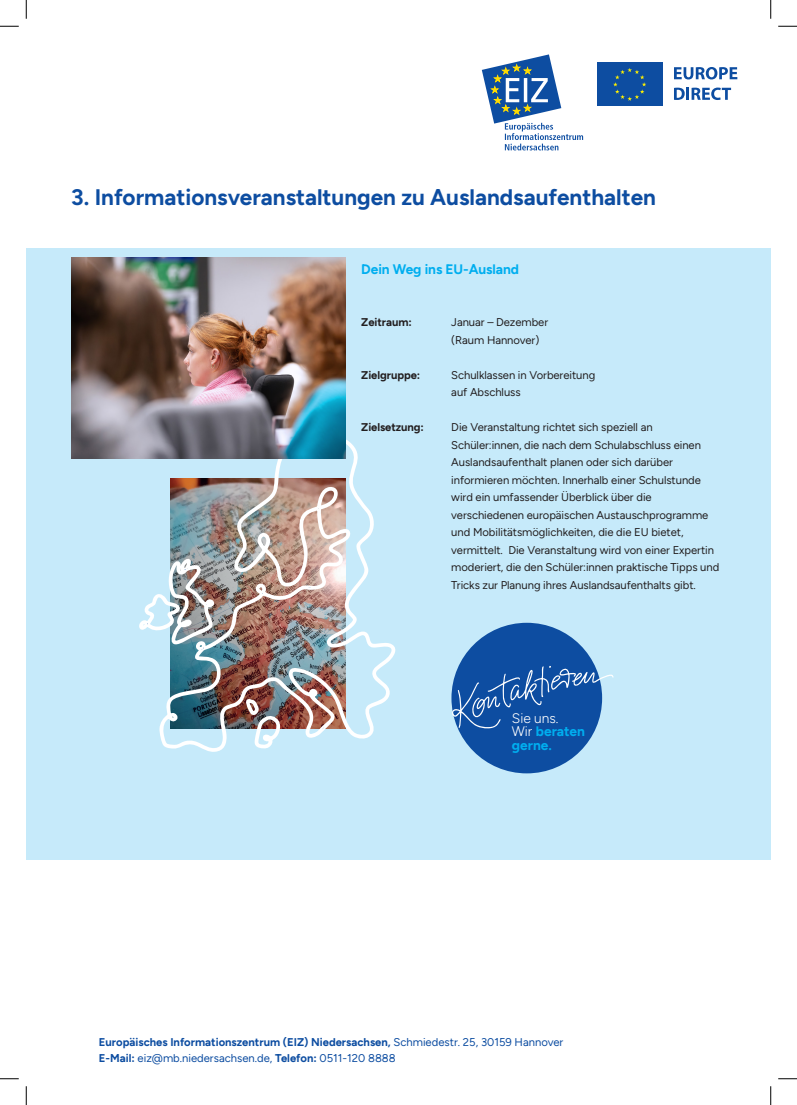
<style>
.page{position:relative;width:797px;height:1105px;background:#fff}
.page>*{position:absolute;margin:0;border:0;box-sizing:border-box;transform-origin:0 0}
.t1{font:700 22.5px "Figtree";color:#0d4da1}
.t2{font:700 13.75px "Figtree";letter-spacing:-.005em;color:#00aeef}
.t3{font:300 13.75px "Figtree";color:#fff}
.t4{font:11.25px/17.5px "Figtree";letter-spacing:-.005em;color:#231f20}
.t5{font:700 11.25px "Figtree";color:#0d4da1}
.t6{font:11.25px "Figtree";color:#0d4da1}
.t7{font:700 11.25px "Figtree";letter-spacing:-.005em;color:#231f20}
.s1{font-weight:300;color:#fff}
.s2{font-weight:400}
.s3{font-weight:700}
</style>
<div class="page">
<div style="left:26px;top:248px;width:744px;height:612px;background:#c6eafa"></div>
<svg style="left:597px;top:62px;width:66px;height:44px"></svg>
<div style="left:597px;top:63px;width:65px;height:43px;background:#0d4da1"></div>
<svg style="left:613px;top:68px;width:33px;height:33px"></svg>
<svg style="left:674px;top:67px;width:63px;height:12px"></svg>
<svg style="left:674px;top:88px;width:57px;height:12px"></svg>
<svg style="left:482px;top:54px;width:101px;height:96px"></svg>
<img style="left:159px;top:434px;width:237px;height:318px">
<img style="left:139px;top:558px;width:77px;height:91px">
<svg style="left:245px;top:698px;width:39px;height:54px"></svg>
<img style="left:71px;top:258px;width:274px;height:200px">
<div style="left:451px;top:623px;width:151px;height:150px;background:#0d4da1;border-radius:50%"></div>
<svg style="left:451px;top:666px;width:162px;height:64px"></svg>
<svg style="left:0;top:25px;width:19px;height:2px"></svg>
<svg style="left:778px;top:25px;width:19px;height:2px"></svg>
<svg style="left:0;top:1078px;width:19px;height:1px"></svg>
<svg style="left:778px;top:1078px;width:19px;height:1px"></svg>
<svg style="left:25px;top:0;width:2px;height:19px"></svg>
<svg style="left:25px;top:1086px;width:2px;height:19px"></svg>
<svg style="left:770px;top:0;width:1px;height:19px"></svg>
<svg style="left:770px;top:1086px;width:1px;height:19px"></svg>
<p class="t1" style="left:71px;top:185px;width:586px">3. Informationsveranstaltungen zu Auslandsaufenthalten</p>
<p class="t2" style="left:361px;top:261px;width:159px">Dein Weg ins EU-Ausland</p>
<p class="t7" style="left:361px;top:316px;width:52px">Zeitraum:</p>
<p class="t4" style="left:451px;top:313px;width:98px">Januar – Dezember</p>
<p class="t4" style="left:451px;top:331px;width:89px">(Raum Hannover)</p>
<p class="t7" style="left:361px;top:368px;width:61px">Zielgruppe:</p>
<p class="t4" style="left:451px;top:366px;width:145px">Schulklassen in Vorbereitung</p>
<p class="t4" style="left:451px;top:383px;width:71px">auf Abschluss</p>
<p class="t7" style="left:361px;top:421px;width:64px">Zielsetzung:</p>
<p class="t4" style="left:451px;top:418px;width:251px">Die Veranstaltung richtet sich speziell an Schüler:innen, die nach dem Schulabschluss einen Auslandsaufenthalt planen oder sich darüber informieren möchten. Innerhalb einer Schulstunde</p>
<p class="t4" style="left:451px;top:488px;width:258px">wird ein umfassender Überblick über die verschiedenen europäischen Austauschprogramme</p>
<p class="t4" style="left:451px;top:523px;width:234px">und Mobilitätsmöglichkeiten, die die EU bietet,</p>
<p class="t4" style="left:451px;top:541px;width:264px">vermittelt. Die Veranstaltung wird von einer Expertin</p>
<p class="t4" style="left:451px;top:558px;width:269px">moderiert, die den Schüler:innen praktische Tipps und</p>
<p class="t4" style="left:451px;top:576px;width:246px">Tricks zur Planung ihres Auslandsaufenthalts gibt.</p>
<p class="t3" style="left:512px;top:710px;width:48px">Sie uns.</p>
<p class="t2" style="left:512px;top:724px;width:75px"><span class="s1">Wir</span> beraten</p>
<p class="t2" style="left:512px;top:738px;width:41px">gerne.</p>
<p class="t5" style="left:99px;top:1035px;width:466px">Europäisches Informationszentrum (EIZ) Niedersachsen, <span class="s2">Schmiedestr. 25, 30159 Hannover</span></p>
<p class="t6" style="left:99px;top:1052px;width:298px"><span class="s3">E-Mail:</span> eiz@mb.niedersachsen.de, <span class="s3">Telefon:</span> 0511-120 8888</p>
</div>
